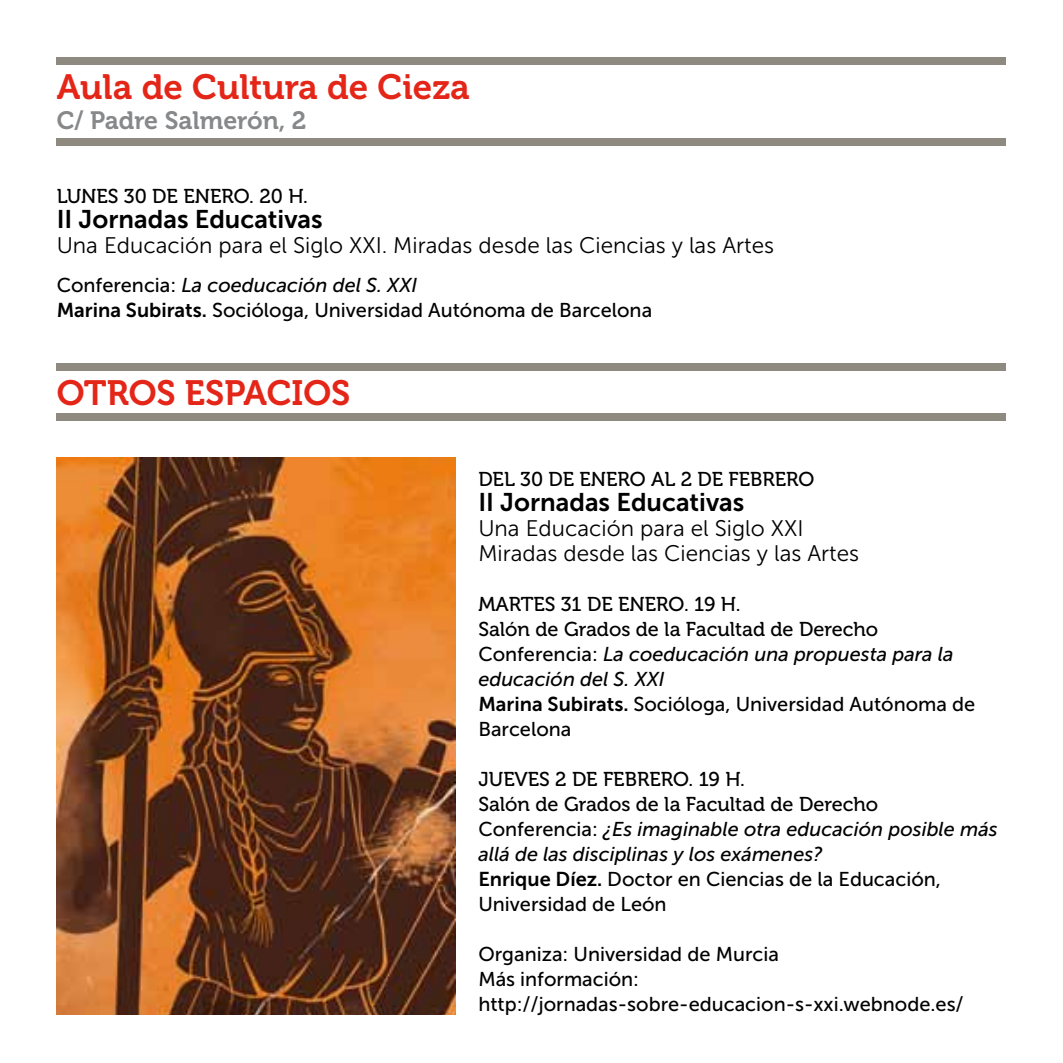
<style>
.page{position:relative;width:1063px;height:1063px;background:#fff}
.page>*{position:absolute;margin:0;border:0;box-sizing:border-box;transform-origin:0 0}
.t1{font:35px "Museo 700";color:#e42618}
.t2{font:25.5px "Museo Sans 700";color:#000}
.t3{font:25px "Museo 700";color:#87888a}
.t4{font:22.5px/25px "Museo Sans 300";color:#000}
.t5{font:20px/25px "Museo Sans 500";color:#000}
.t6{font:20px/25px "Museo 500";color:#000}
.t7{font:italic 20px/25px "Museo Sans 500";color:#000}
.s1{font-style:italic}
.s2{font-family:"Museo Sans 700"}
.s3{font-style:normal}
.s4{font-family:"Museo Sans 700";font-style:normal}
</style>
<div class="page">
<div style="left:57px;top:57px;width:949px;height:8px;background:#8f8a80"></div>
<div style="left:57px;top:138px;width:949px;height:8px;background:#8f8a80"></div>
<div style="left:57px;top:363px;width:949px;height:7px;background:#8f8a80"></div>
<div style="left:57px;top:413px;width:949px;height:8px;background:#8f8a80"></div>
<img style="left:57px;top:457px;width:398px;height:558px">
<h1 class="t1" style="left:57px;top:68px;width:415px">Aula de Cultura de Cieza</h1>
<p class="t3" style="left:57px;top:107px;width:251px">C/ Padre Salmerón, 2</p>
<p class="t6" style="left:57px;top:184px;width:253px">LUNES 30 DE ENERO. 20 H.</p>
<p class="t2" style="left:57px;top:205px;width:268px">II Jornadas Educativas</p>
<p class="t4" style="left:57px;top:233px;width:719px">Una Educación para el Siglo XXI. Miradas desde las Ciencias y las Artes</p>
<p class="t5" style="left:57px;top:273px;width:597px">Conferencia: <span class="s1">La coeducación del S. XXI<br></span><span class="s2">Marina Subirats.</span> Socióloga, Universidad Autónoma de Barcelona</p>
<h1 class="t1" style="left:57px;top:373px;width:295px">OTROS ESPACIOS</h1>
<p class="t6" style="left:478px;top:467px;width:338px">DEL 30 DE ENERO AL 2 DE FEBRERO</p>
<p class="t2" style="left:478px;top:488px;width:268px">II Jornadas Educativas</p>
<p class="t4" style="left:478px;top:516px;width:382px">Una Educación para el Siglo XXI<br>Miradas desde las Ciencias y las Artes</p>
<p class="t6" style="left:478px;top:592px;width:401px">MARTES 31 DE ENERO. 19 H.<br>Salón de Grados de la Facultad de Derecho</p>
<p class="t5" style="left:478px;top:642px;width:499px">Conferencia: <span class="s1">La coeducación una propuesta para la educación del S. XXI<br></span><span class="s2">Marina Subirats.</span> Socióloga, Universidad Autónoma de Barcelona</p>
<p class="t6" style="left:478px;top:767px;width:401px">JUEVES 2 DE FEBRERO. 19 H.<br>Salón de Grados de la Facultad de Derecho</p>
<p class="t7" style="left:478px;top:817px;width:521px"><span class="s3">Conferencia:</span> ¿Es imaginable otra educación posible más allá de las disciplinas y los exámenes?<br><span class="s4">Enrique Díez.</span> <span class="s3">Doctor en Ciencias de la Educación, Universidad de León</span></p>
<p class="t5" style="left:478px;top:942px;width:487px">Organiza: Universidad de Murcia<br>Más información: http://jornadas-sobre-educacion-s-xxi.webnode.es/</p>
</div>
